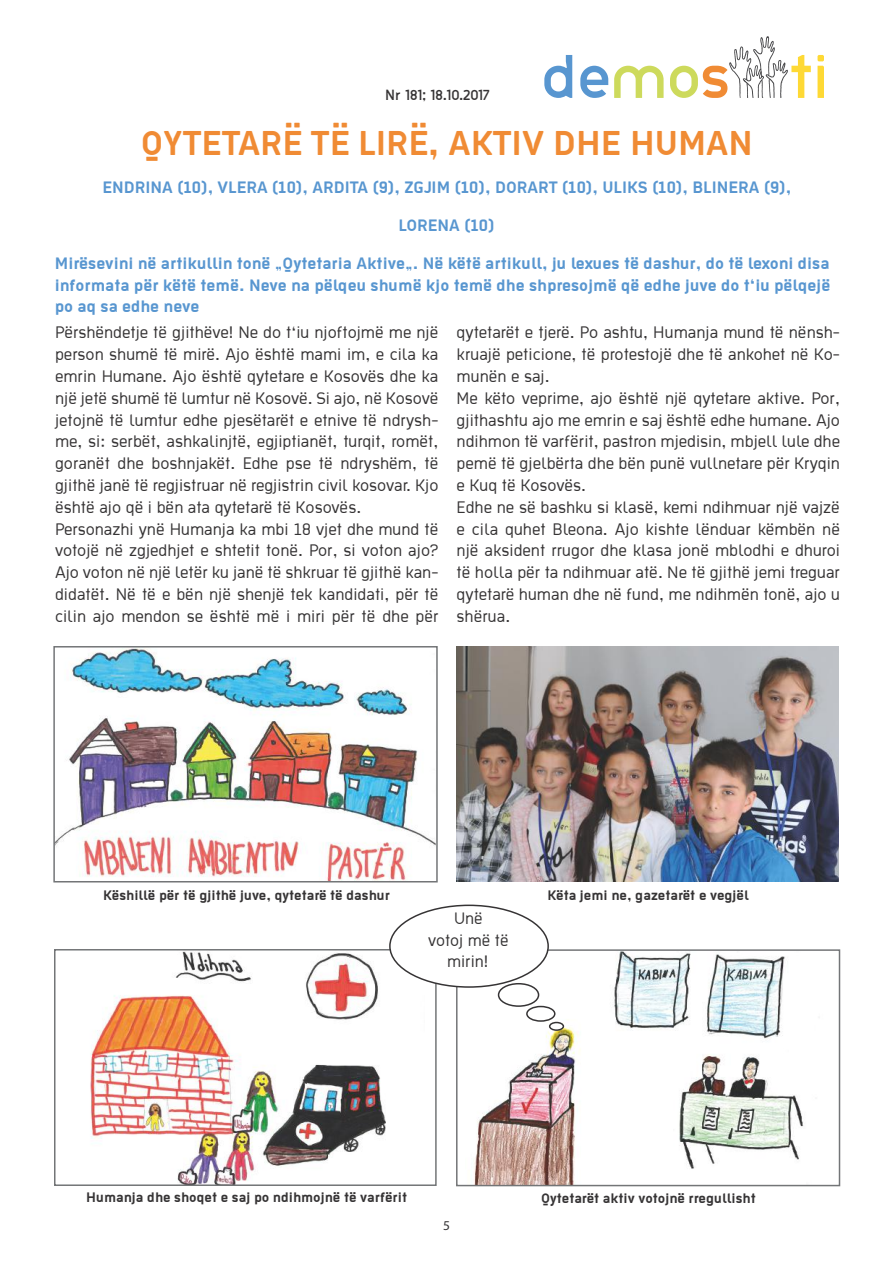
<style>
.page{position:relative;width:893px;height:1263px;background:#fff}
.page>*{position:absolute;margin:0;border:0;box-sizing:border-box;transform-origin:0 0}
.t1{font:700 37.5px "Ekstropia";color:#f08b34}
.t2{font:18.15px/21.8px "Ekstropia";color:#363435}
.t3{font:700 18px/21.6px "Ekstropia";color:#5896d0;text-align:justify}
.t4{font:18px/21.6px "Ekstropia";color:#363435;text-align:center}
.t5{font:700 15px "Ekstropia";color:#363435}
.t6{font:13.5px "Thelbi Kujtesa";color:#363435}
.t7{font:13.5px "Myriad Pro";color:#363435}
</style>
<div class="page">
<svg style="left:544px;top:55px;width:28px;height:43px"></svg>
<svg style="left:580px;top:66px;width:28px;height:32px"></svg>
<svg style="left:614px;top:66px;width:50px;height:32px"></svg>
<svg style="left:817px;top:55px;width:7px;height:43px"></svg>
<svg style="left:670px;top:36px;width:141px;height:62px"></svg>
<img style="left:90px;top:952px;width:334px;height:231px">
<div style="left:54px;top:949px;width:383px;height:237px;border:2px solid #737577"></div>
<img style="left:474px;top:952px;width:330px;height:231px">
<div style="left:456px;top:949px;width:384px;height:237px;border:2px solid #737577"></div>
<div style="left:390px;top:905px;width:158px;height:82px;background:#fff;border-radius:50%"></div>
<div style="left:389px;top:904px;width:160px;height:84px;border:2px solid #363435;border-radius:50%"></div>
<div style="left:527px;top:1006px;width:28px;height:15px;background:#fff;border-radius:50%"></div>
<div style="left:526px;top:1006px;width:29px;height:16px;border:2px solid #363435;border-radius:50%"></div>
<div style="left:550px;top:1022px;width:13px;height:8px;background:#fff;border-radius:50%"></div>
<div style="left:549px;top:1022px;width:15px;height:9px;border:2px solid #363435;border-radius:50%"></div>
<div style="left:499px;top:984px;width:40px;height:22px;background:#fff;border-radius:50%"></div>
<div style="left:498px;top:983px;width:41px;height:24px;border:2px solid #363435;border-radius:50%"></div>
<img style="left:56px;top:649px;width:379px;height:230px">
<div style="left:53px;top:646px;width:385px;height:236px;border:2px solid #737577"></div>
<img style="left:457px;top:646px;width:382px;height:236px">
<p class="t6" style="left:385px;top:85px;width:106px">Nr 181; 18.10.2017</p>
<h1 class="t1" style="left:141px;top:120px;width:613px">QYTETARË TË LIRË, AKTIV DHE HUMAN</h1>
<p class="t3" style="left:102px;top:175px;width:690px">ENDRINA (10), VLERA (10), ARDITA (9), ZGJIM (10), DORART (10), ULIKS (10), BLINERA (9),</p>
<p class="t3" style="left:398px;top:213px;width:98px">LORENA (10)</p>
<p class="t3" style="left:55px;top:252px;width:777px">Mirësevini në artikullin tonë „Qytetaria Aktive„. Në këtë artikull, ju lexues të dashur, do të lexoni disa informata për këtë temë. Neve na pëlqeu shumë kjo temë dhe shpresojmë që edhe juve do t‘iu pëlqejë po aq sa edhe neve</p>
<p class="t2" style="left:55px;top:321px;width:385px">Përshëndetje të gjithëve! Ne do t‘iu njoftojmë me një person shumë të mirë. Ajo është mami im, e cila ka emrin Humane. Ajo është qytetare e Kosovës dhe ka një jetë shumë të lumtur në Kosovë. Si ajo, në Kosovë jetojnë të lumtur edhe pjesëtarët e etnive të ndrysh&shy;me, si: serbët, ashkalinjtë, egjiptianët, turqit, romët, goranët dhe boshnjakët. Edhe pse të ndryshëm, të gjithë janë të regjistruar në regjistrin civil kosovar. Kjo është ajo që i bën ata qytetarë të Kosovës.<br>Personazhi ynë Humanja ka mbi 18 vjet dhe mund të votojë në zgjedhjet e shtetit tonë. Por, si voton ajo?<br>Ajo voton në një letër ku janë të shkruar të gjithë kan&shy;didatët. Në të e bën një shenjë tek kandidati, për të cilin ajo mendon se është më i miri për të dhe për</p>
<p class="t2" style="left:457px;top:321px;width:385px">qytetarët e tjerë. Po ashtu, Humanja mund të nënsh&shy;kruajë peticione, të protestojë dhe të ankohet në Ko&shy;munën e saj.<br>Me këto veprime, ajo është një qytetare aktive. Por, gjithashtu ajo me emrin e saj është edhe humane. Ajo ndihmon të varfërit, pastron mjedisin, mbjell lule dhe pemë të gjelbërta dhe bën punë vullnetare për Kryqin e Kuq të Kosovës.<br>Edhe ne së bashku si klasë, kemi ndihmuar një vajzë e cila quhet Bleona. Ajo kishte lënduar këmbën në një aksident rrugor dhe klasa jonë mblodhi e dhuroi të holla për ta ndihmuar atë. Ne të gjithë jemi treguar qytetarë human dhe në fund, me ndihmën tonë, ajo u shërua.</p>
<p class="t5" style="left:103px;top:886px;width:288px">Këshillë për të gjithë juve, qytetarë të dashur</p>
<p class="t4" style="left:428px;top:907px;width:82px">Unë<br>votoj më të mirin!</p>
<p class="t5" style="left:547px;top:886px;width:203px">Këta jemi ne, gazetarët e vegjël</p>
<p class="t5" style="left:86px;top:1188px;width:322px">Humanja dhe shoqet e saj po ndihmojnë të varfërit</p>
<p class="t7" style="left:443px;top:1217px;width:8px">5</p>
<p class="t5" style="left:541px;top:1189px;width:216px">Qytetarët aktiv votojnë rregullisht</p>
</div>
